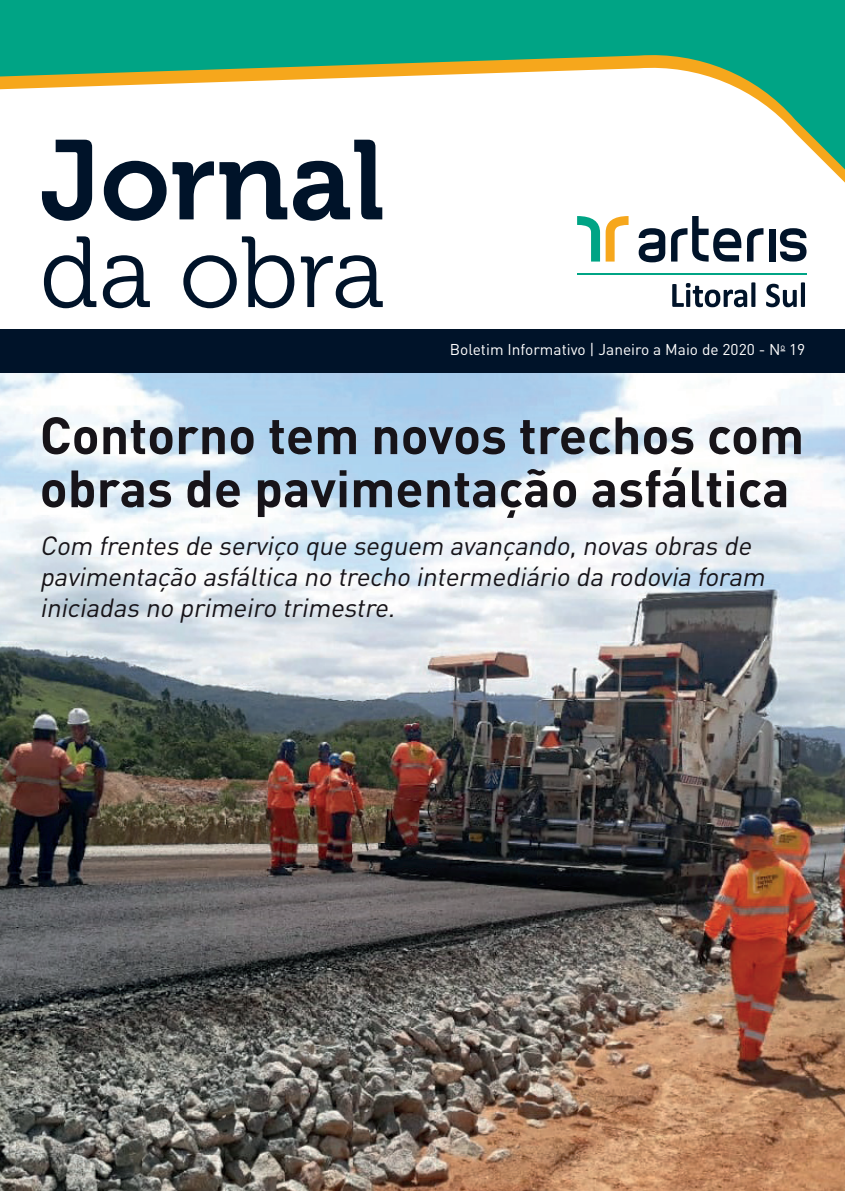
<style>
.page{position:relative;width:845px;height:1191px;background:#fff}
.page>*{position:absolute;margin:0;border:0;box-sizing:border-box;transform-origin:0 0}
.t1{font:112.2px "Museo 700";color:#001329}
.t2{font:100.6px "Museo 300";letter-spacing:-.005em;color:#001329}
.t3{font:700 51.6px/53px "DIN Pro";color:#171419}
.t4{font:italic 26px/31.2px "DIN Pro";color:#171419}
.t5{font:15.4px "DIN Pro";color:#fff}
</style>
<div class="page">
<div style="left:0;top:0;width:845px;height:289px;background:#00a485"></div>
<svg style="left:0;top:64px;width:845px;height:244px;background:#f3f6ee"></svg>
<img style="left:0;top:373px;width:845px;height:818px">
<div style="left:0;top:329px;width:845px;height:44px;background:#001329"></div>
<svg style="left:672px;top:282px;width:83px;height:25px"></svg>
<svg style="left:766px;top:282px;width:39px;height:25px"></svg>
<svg style="left:747px;top:228px;width:16px;height:33px"></svg>
<svg style="left:780px;top:228px;width:26px;height:33px"></svg>
<div style="left:769px;top:229px;width:6px;height:32px;background:#001329"></div>
<svg style="left:638px;top:228px;width:27px;height:34px"></svg>
<svg style="left:671px;top:216px;width:70px;height:46px;background:#9ea5ad"></svg>
<svg style="left:577px;top:216px;width:51px;height:45px"></svg>
<hr style="left:577px;top:273px;width:229px;height:2px;background:#00a485">
<h1 class="t1" style="left:40px;top:118px;width:347px">Jornal</h1>
<h2 class="t2" style="left:40px;top:218px;width:347px">da obra</h2>
<p class="t5" style="left:450px;top:337px;width:357px">Boletim Informativo | Janeiro a Maio de 2020 - N<sup>o</sup> 19</p>
<h3 class="t3" style="left:40px;top:403px;width:766px">Contorno tem novos trechos com obras de pavimentação asfáltica</h3>
<p class="t4" style="left:40px;top:527px;width:733px">Com frentes de serviço que seguem avançando,novas obras de pavimentação asfáltica no trecho intermediário da rodovia foram iniciadas no primeiro trimestre.</p>
</div>
